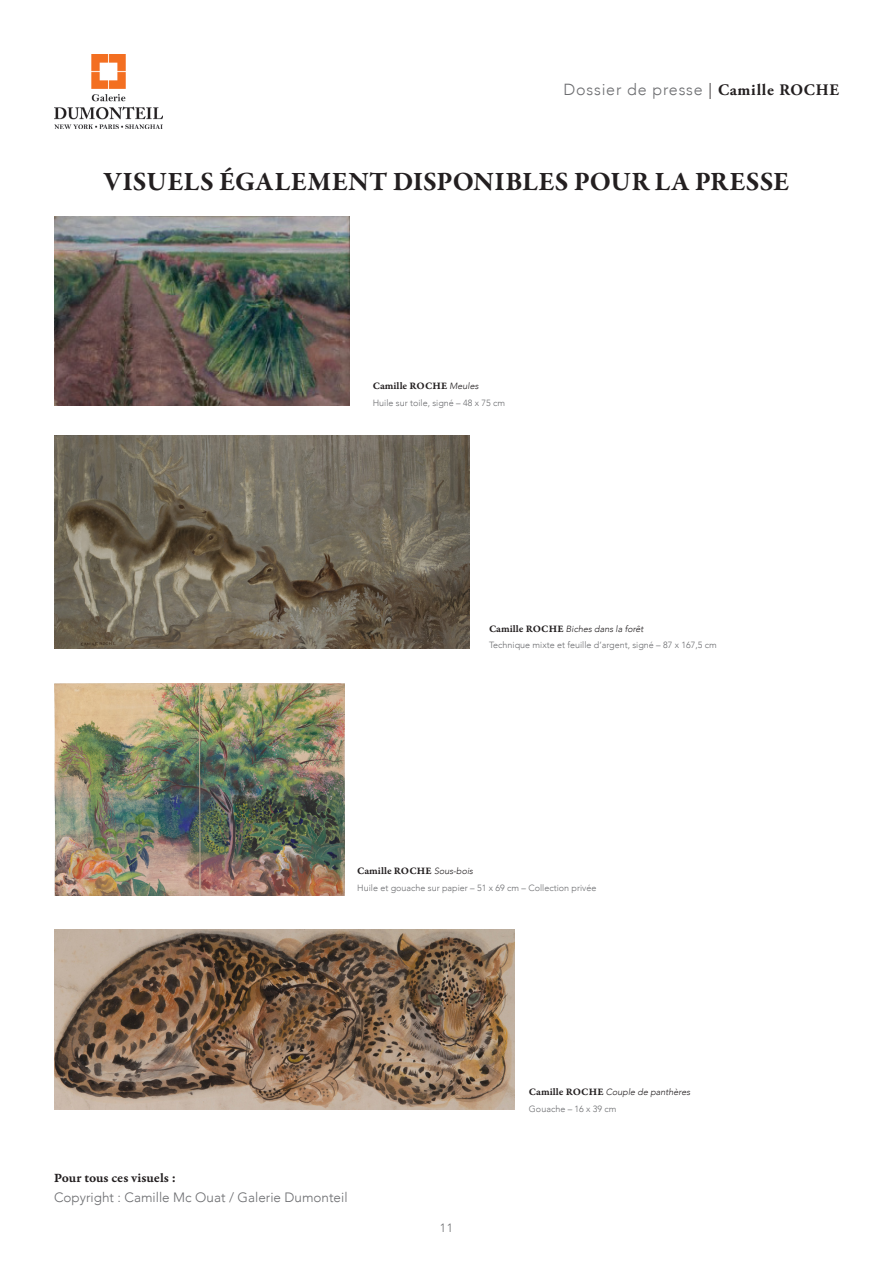
<style>
.page{position:relative;width:893px;height:1263px;background:#fff}
.page>*{position:absolute;margin:0;border:0;box-sizing:border-box;transform-origin:0 0}
.t1{font:700 27px "Garamond Premr Pro";letter-spacing:.01em;color:#231f20}
.t2{font:300 16.05px "Avenir";letter-spacing:.05em;color:#6c6d70}
.t3{font:300 13.5px "Avenir";color:#6c6d70}
.t4{font:13.5px "Garamond Premr Pro Smbd Capt";color:#231f20}
.t5{font:300 12px "Avenir";color:#6c6d70}
.t6{font:10.5px "Garamond Premr Pro Smbd Capt";color:#231f20}
.t7{font:300 9px "Avenir";color:#6c6d70}
.t8{font:italic 300 9px "Avenir";color:#231f20}
.s1{color:#231f20}
.s2{font-family:"Adobe Garamond Pro";font-weight:700;color:#231f20}
.s3{font-family:"Avenir";font-weight:300;font-style:italic;font-size:9px}
.s4{font-family:"Garamond Premr Pro Smbd Capt";font-weight:400;font-style:normal;font-size:10.5px}
</style>
<div class="page">
<img style="left:54px;top:54px;width:109px;height:74px">
<img style="left:54px;top:435px;width:416px;height:214px">
<img style="left:54px;top:217px;width:296px;height:189px">
<img style="left:54px;top:683px;width:290px;height:212px">
<img style="left:54px;top:930px;width:461px;height:180px">
<h2 class="t2" style="left:563px;top:80px;width:277px">Dossier de presse <span class="s1">|</span> <span class="s2">Camille ROCHE</span></h2>
<p class="t1" style="left:103px;top:165px;width:687px">VISUELS ÉGALEMENT DISPONIBLES POUR LA PRESSE</p>
<p class="t6" style="left:373px;top:380px;width:107px">Camille ROCHE <span class="s3">Meules</span></p>
<p class="t7" style="left:373px;top:398px;width:134px">Huile sur toile, signé – 48 x 75 cm</p>
<p class="t8" style="left:489px;top:624px;width:156px"><span class="s4">Camille ROCHE</span> Biches dans la forêt</p>
<p class="t7" style="left:489px;top:639px;width:229px">Technique mixte et feuille d’argent, signé – 87 x 167,5 cm</p>
<p class="t6" style="left:357px;top:865px;width:117px">Camille ROCHE <span class="s3">Sous-bois</span></p>
<p class="t7" style="left:357px;top:883px;width:241px">Huile et gouache sur papier – 51 x 69 cm – Collection privée</p>
<p class="t4" style="left:54px;top:1169px;width:123px">Pour tous ces visuels :</p>
<p class="t3" style="left:54px;top:1190px;width:295px">Copyright : Camille Mc Ouat / Galerie Dumonteil</p>
<h3 class="t5" style="left:440px;top:1221px;width:15px">11</h3>
<p class="t8" style="left:529px;top:1086px;width:163px"><span class="s4">Camille ROCHE</span> Couple de panthères</p>
<p class="t7" style="left:529px;top:1103px;width:89px">Gouache – 16 x 39 cm</p>
</div>
